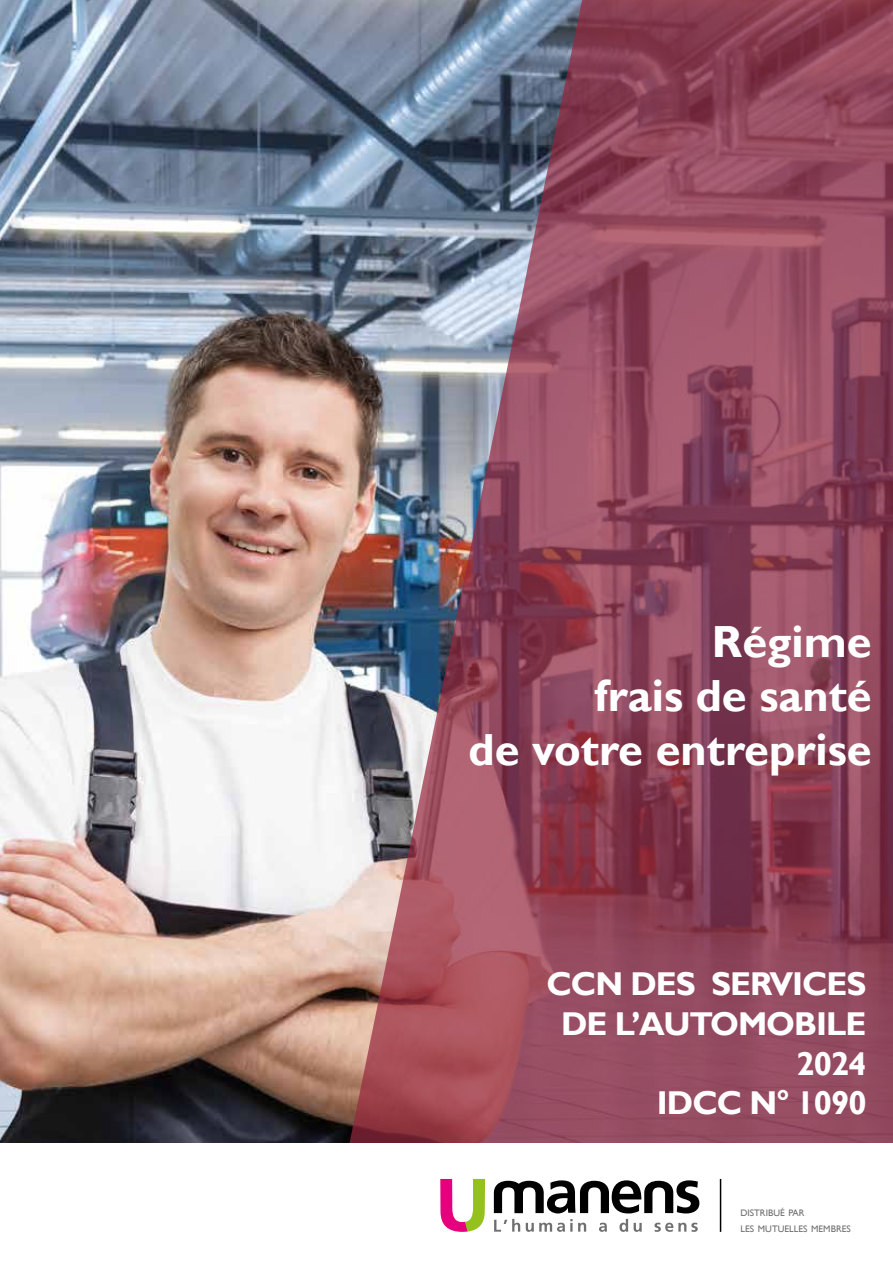
<style>
.page{position:relative;width:893px;height:1263px;background:#fff}
.page>*{position:absolute;margin:0;border:0;box-sizing:border-box;transform-origin:0 0}
.t1{font:700 45px/54px "Gill Sans";color:#fff;text-align:right}
.t2{font:700 33px/39.6px "Gill Sans";letter-spacing:-.03em;color:#fff;text-align:right}
.t3{font:9.45px/16.2px "Gill Sans";color:#706f6f}
</style>
<div class="page">
<img style="left:0;top:0;width:313px;height:1143px">
<img style="left:313px;top:0;width:580px;height:1143px">
<svg style="left:493px;top:1180px;width:206px;height:33px"></svg>
<svg style="left:494px;top:1219px;width:26px;height:12px"></svg>
<svg style="left:526px;top:1219px;width:60px;height:13px"></svg>
<svg style="left:599px;top:1223px;width:8px;height:9px"></svg>
<svg style="left:619px;top:1219px;width:9px;height:13px"></svg>
<svg style="left:634px;top:1223px;width:8px;height:9px"></svg>
<svg style="left:654px;top:1223px;width:44px;height:9px"></svg>
<svg style="left:440px;top:1179px;width:46px;height:53px"></svg>
<hr style="left:720px;top:1179px;width:1px;height:53px;background:#000">
<h1 class="t1" style="left:468px;top:616px;width:405px">Régime<br>frais de santé<br>de votre entreprise</h1>
<p class="t2" style="left:546px;top:965px;width:322px">CCN DES SERVICES<br>DE L’AUTOMOBILE<br>2024<br>IDCC N° 1090</p>
<p class="t3" style="left:740px;top:1205px;width:112px">DISTRIBUÉ PAR<br>LES MUTUELLES MEMBRES</p>
</div>
